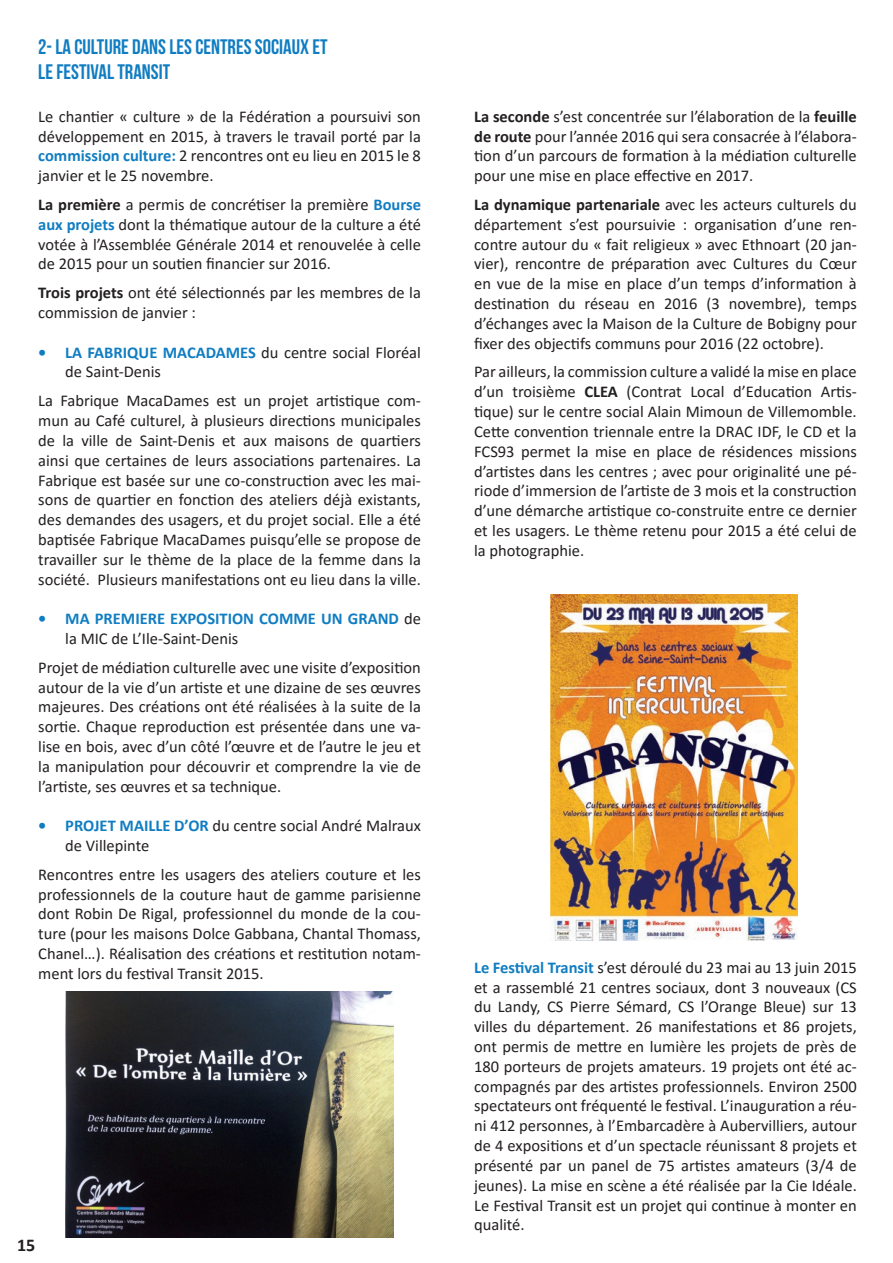
<style>
.page{position:relative;width:893px;height:1263px;background:#fff}
.page>*{position:absolute;margin:0;border:0;box-sizing:border-box;transform-origin:0 0}
.t1{font:21px/25.2px "Bebas Neue";color:#107dc2}
.t2{font:700 18px "Calibri";color:#231f20}
.t3{font:16.5px/19.8px "Calibri";color:#231f20;text-align:justify}
.t4{font:700 16.5px/19.8px "Calibri";color:#107dc2}
.s1{font-weight:700;color:#107dc2}
.s2{font-weight:700}
.s3{font-weight:400;color:#231f20}
</style>
<div class="page">
<img style="left:551px;top:594px;width:247px;height:347px">
<img style="left:66px;top:992px;width:327px;height:245px">
<p class="t1" style="left:38px;top:34px;width:291px">2- LA CULTURE DANS LES CENTRES SOCIAUX ET<br>LE FESTIVAL TRANSIT</p>
<p class="t3" style="left:38px;top:106px;width:384px">Le chantier « culture » de la Fédération a poursuivi son développement en 2015, à travers le travail porté par la <span class="s1">commission culture:</span> 2 rencontres ont eu lieu en 2015 le 8 janvier et le 25 novembre.</p>
<p class="t3" style="left:38px;top:194px;width:384px"><span class="s2">La première</span> a permis de concrétiser la première <span class="s1">Bourse aux projets</span> dont la thématique autour de la culture a été votée à l’Assemblée Générale 2014 et renouvelée à celle de 2015 pour un soutien financier sur 2016.</p>
<p class="t3" style="left:38px;top:282px;width:384px"><span class="s2">Trois projets</span> ont été sélectionnés par les membres de la commission de janvier :</p>
<p class="t3" style="left:65px;top:342px;width:357px;text-indent:-27px"><span class="s1">• LA FABRIQUE MACADAMES</span> du centre social Floréal de Saint-Denis</p>
<p class="t3" style="left:38px;top:390px;width:384px">La Fabrique MacaDames est un projet artistique com&shy;mun au Café culturel, à plusieurs directions municipales de la ville de Saint-Denis et aux maisons de quartiers ainsi que certaines de leurs associations partenaires. La Fabrique est basée sur une co-construction avec les mai&shy;sons de quartier en fonction des ateliers déjà existants, des demandes des usagers, et du projet social. Elle a été baptisée Fabrique MacaDames puisqu’elle se propose de travailler sur le thème de la place de la femme dans la société. Plusieurs manifestations ont eu lieu dans la ville.</p>
<p class="t4" style="left:65px;top:608px;width:357px;text-indent:-27px">• MA PREMIERE EXPOSITION COMME UN GRAND <span class="s3">de la MIC de L’Ile-Saint-Denis</span></p>
<p class="t3" style="left:38px;top:657px;width:384px">Projet de médiation culturelle avec une visite d’exposition autour de la vie d’un artiste et une dizaine de ses œuvres majeures. Des créations ont été réalisées à la suite de la sortie. Chaque reproduction est présentée dans une va&shy;lise en bois, avec d’un côté l’œuvre et de l’autre le jeu et la manipulation pour découvrir et comprendre la vie de l’artiste, ses œuvres et sa technique.</p>
<p class="t3" style="left:65px;top:815px;width:357px;text-indent:-27px"><span class="s1">• PROJET MAILLE D’OR</span> du centre social André Malraux de Villepinte</p>
<p class="t3" style="left:38px;top:864px;width:384px">Rencontres entre les usagers des ateliers couture et les professionnels de la couture haut de gamme parisienne dont Robin De Rigal, professionnel du monde de la cou&shy;ture (pour les maisons Dolce Gabbana, Chantal Thomass, Chanel…). Réalisation des créations et restitution notam&shy;ment lors du festival Transit 2015.</p>
<p class="t2" style="left:17px;top:1232px;width:20px">15</p>
<p class="t3" style="left:474px;top:106px;width:384px"><span class="s2">La seconde</span> s’est concentrée sur l’élaboration de la <span class="s2">feuille de route</span> pour l’année 2016 qui sera consacrée à l’élabora&shy;tion d’un parcours de formation à la médiation culturelle pour une mise en place effective en 2017.</p>
<p class="t3" style="left:474px;top:194px;width:384px"><span class="s2">La dynamique partenariale</span> avec les acteurs culturels du département s’est poursuivie : organisation d’une ren&shy;contre autour du « fait religieux » avec Ethnoart (20 jan&shy;vier), rencontre de préparation avec Cultures du Cœur en vue de la mise en place d’un temps d’information à destination du réseau en 2016 (3 novembre), temps d’échanges avec la Maison de la Culture de Bobigny pour fixer des objectifs communs pour 2016 (22 octobre).</p>
<p class="t3" style="left:474px;top:362px;width:384px">Par ailleurs, la commission culture a validé la mise en place d’un troisième <span class="s2">CLEA</span> (Contrat Local d’Education Artis&shy;tique) sur le centre social Alain Mimoun de Villemomble.<br>Cette convention triennale entre la DRAC IDF, le CD et la FCS93 permet la mise en place de résidences missions d’artistes dans les centres ; avec pour originalité une pé&shy;riode d’immersion de l’artiste de 3 mois et la construction d’une démarche artistique co-construite entre ce dernier et les usagers. Le thème retenu pour 2015 a été celui de la photographie.</p>
<p class="t3" style="left:474px;top:957px;width:384px"><span class="s1">Le Festival Transit</span> s’est déroulé du 23 mai au 13 juin 2015 et a rassemblé 21 centres sociaux, dont 3 nouveaux (CS du Landy, CS Pierre Sémard, CS l’Orange Bleue) sur 13 villes du département. 26 manifestations et 86 projets, ont permis de mettre en lumière les projets de près de 180 porteurs de projets amateurs. 19 projets ont été ac&shy;compagnés par des artistes professionnels. Environ 2500 spectateurs ont fréquenté le festival. L’inauguration a réu&shy;ni 412 personnes, à l’Embarcadère à Aubervilliers, autour de 4 expositions et d’un spectacle réunissant 8 projets et présenté par un panel de 75 artistes amateurs (3/4 de jeunes). La mise en scène a été réalisée par la Cie Idéale.<br>Le Festival Transit est un projet qui continue à monter en qualité.</p>
</div>
